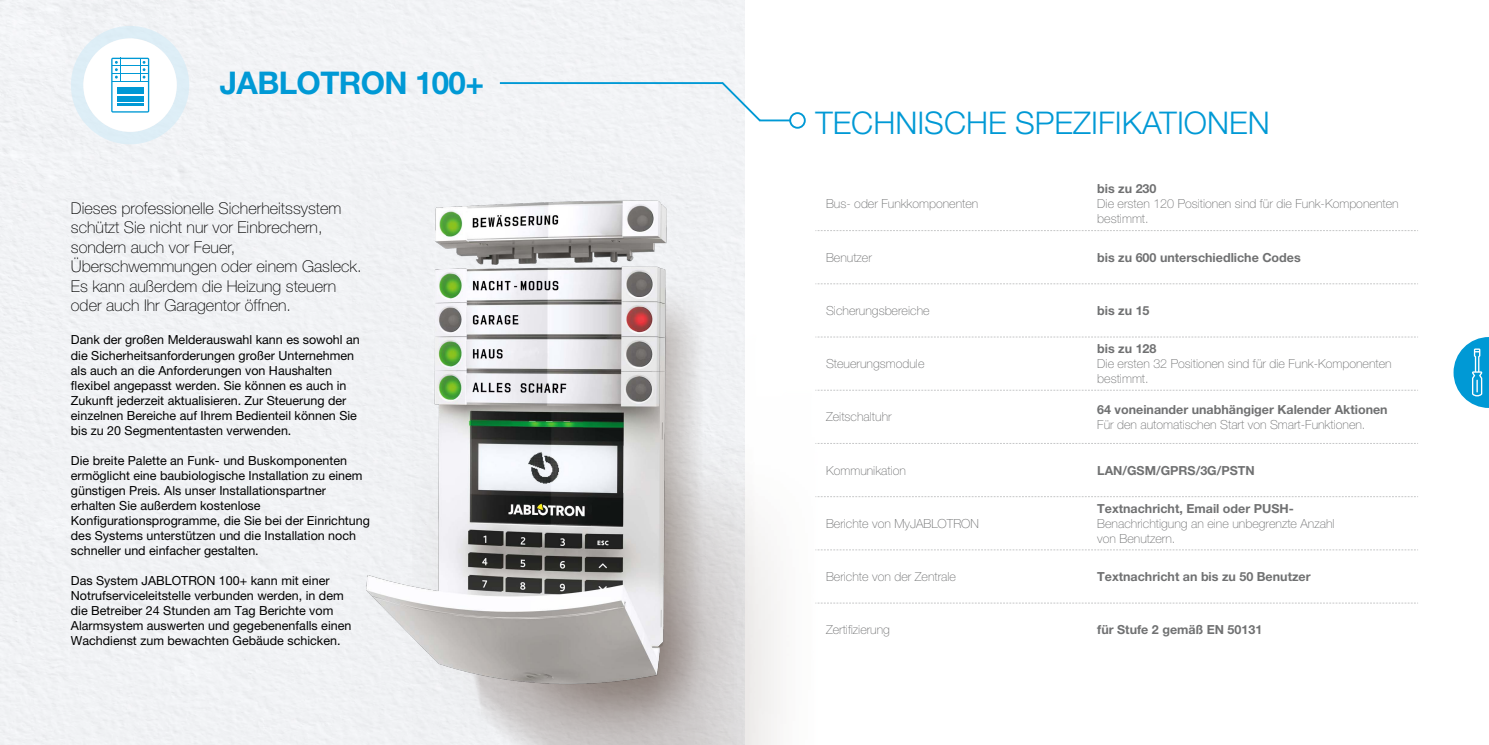
<style>
.page{position:relative;width:1489px;height:745px;background:#fff}
.page>*{position:absolute;margin:0;border:0;box-sizing:border-box;transform-origin:0 0}
.t1{font:300 31.25px "Helvetica Neue LT Pro";color:#0099d5}
.t2{font:700 31.25px "Helvetica Neue LT Pro";letter-spacing:-.02em;color:#0099d5}
.t3{font:100 16.25px/19.5px "Helvetica Neue LT Pro";color:#000}
.t4{font:12.5px/15px "Helvetica Neue LT Pro";color:#000}
.t5{font:100 12.5px/15px "Helvetica Neue LT Pro";color:#707172}
.t6{font:700 12.5px "Helvetica Neue LT Pro";color:#707172}
</style>
<div class="page">
<svg style="left:815px;top:230px;width:601px;height:1px"></svg>
<svg style="left:921px;top:283px;width:495px;height:1px"></svg>
<svg style="left:921px;top:336px;width:495px;height:1px"></svg>
<svg style="left:922px;top:389px;width:494px;height:1px"></svg>
<svg style="left:921px;top:443px;width:495px;height:1px"></svg>
<svg style="left:921px;top:496px;width:495px;height:1px"></svg>
<svg style="left:921px;top:549px;width:495px;height:1px"></svg>
<svg style="left:921px;top:602px;width:495px;height:1px"></svg>
<img style="left:412px;top:257px;width:508px;height:487px">
<img style="left:352px;top:165px;width:353px;height:563px">
<div style="left:71px;top:26px;width:118px;height:118px;border:12px solid #d5ecf7;border-radius:50%"></div>
<div style="left:83px;top:38px;width:94px;height:94px;background:#fff;border-radius:50%"></div>
<svg style="left:111px;top:58px;width:38px;height:54px"></svg>
<svg style="left:719px;top:80px;width:43px;height:43px"></svg>
<hr style="left:500px;top:82px;width:223px;height:2px;background:#0099d5">
<hr style="left:759px;top:119px;width:31px;height:2px;background:#0099d5">
<div style="left:789px;top:112px;width:16px;height:17px;border:2px solid #0099d5;border-radius:50%"></div>
<svg style="left:1453px;top:337px;width:35px;height:70px"></svg>
<h1 class="t2" style="left:220px;top:64px;width:266px">JABLOTRON 100+</h1>
<h2 class="t3" style="left:71px;top:198px;width:292px">Dieses professionelle Sicherheitssystem schützt Sie nicht nur vor Einbrechern, sondern auch vor Feuer, Überschwemmungen oder einem Gasleck.<br>Es kann außerdem die Heizung steuern oder auch Ihr Garagentor öffnen.</h2>
<p class="t4" style="left:71px;top:332px;width:290px">Dank der großen Melderauswahl kann es sowohl an die Sicherheitsanforderungen großer Unternehmen als auch an die Anforderungen von Haushalten flexibel angepasst werden. Sie können es auch in Zukunft jederzeit aktualisieren. Zur Steuerung der einzelnen Bereiche auf Ihrem Bedienteil können Sie bis zu 20 Segmententasten verwenden.</p>
<p class="t4" style="left:71px;top:452px;width:300px">Die breite Palette an Funk- und Buskomponenten ermöglicht eine baubiologische Installation zu einem günstigen Preis. Als unser Installationspartner erhalten Sie außerdem kostenlose Konfigurationsprogramme, die Sie bei der Einrichtung des Systems unterstützen und die Installation noch schneller und einfacher gestalten.</p>
<p class="t4" style="left:71px;top:572px;width:282px">Das System JABLOTRON 100+ kann mit einer Notrufserviceleitstelle verbunden werden, in dem die Betreiber 24 Stunden am Tag Berichte vom Alarmsystem auswerten und gegebenenfalls einen Wachdienst zum bewachten Gebäude schicken.</p>
<h1 class="t1" style="left:815px;top:103px;width:456px">TECHNISCHE SPEZIFIKATIONEN</h1>
<p class="t5" style="left:826px;top:196px;width:154px">Bus- oder Funkkomponenten</p>
<p class="t6" style="left:1097px;top:181px;width:61px">bis zu 230</p>
<p class="t5" style="left:1097px;top:196px;width:303px">Die ersten 120 Positionen sind für die Funk-Komponenten bestimmt.</p>
<p class="t5" style="left:826px;top:249px;width:47px">Benutzer</p>
<p class="t6" style="left:1097px;top:249px;width:205px">bis zu 600 unterschiedliche Codes</p>
<p class="t5" style="left:826px;top:302px;width:105px">Sicherungsbereiche</p>
<p class="t6" style="left:1097px;top:302px;width:54px">bis zu 15</p>
<p class="t5" style="left:826px;top:356px;width:100px">Steuerungsmodule</p>
<p class="t5" style="left:826px;top:409px;width:67px">Zeitschaltuhr</p>
<p class="t6" style="left:1097px;top:340px;width:61px">bis zu 128</p>
<p class="t5" style="left:1097px;top:356px;width:296px">Die ersten 32 Positionen sind für die Funk-Komponenten bestimmt.</p>
<p class="t6" style="left:1097px;top:401px;width:292px">64 voneinander unabhängiger Kalender Aktionen</p>
<p class="t5" style="left:1097px;top:416px;width:270px">Für den automatischen Start von Smart-Funktionen.</p>
<p class="t5" style="left:826px;top:462px;width:81px">Kommunikation</p>
<p class="t6" style="left:1097px;top:462px;width:159px">LAN/GSM/GPRS/3G/PSTN</p>
<p class="t5" style="left:826px;top:515px;width:154px">Berichte von MyJABLOTRON</p>
<p class="t6" style="left:1097px;top:500px;width:198px">Textnachricht, Email oder PUSH-</p>
<p class="t5" style="left:1097px;top:515px;width:239px">Benachrichtigung an eine unbegrenzte Anzahl von Benutzern.</p>
<p class="t5" style="left:826px;top:568px;width:131px">Berichte von der Zentrale</p>
<p class="t6" style="left:1097px;top:568px;width:215px">Textnachricht an bis zu 50 Benutzer</p>
<p class="t5" style="left:826px;top:621px;width:65px">Zertifizierung</p>
<p class="t6" style="left:1097px;top:621px;width:167px">für Stufe 2 gemäß EN 50131</p>
</div>
